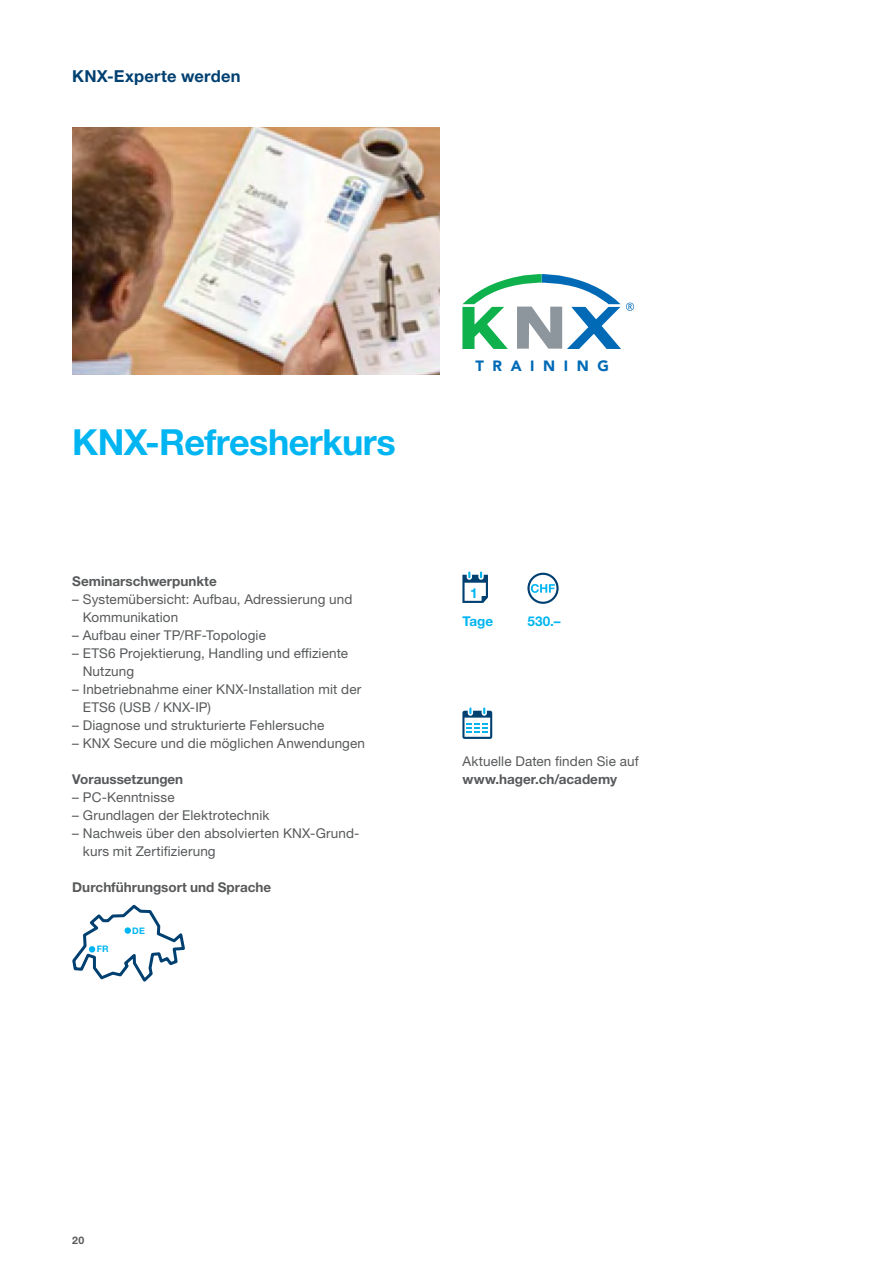
<style>
.page{position:relative;width:893px;height:1263px;background:#fff}
.page>*{position:absolute;margin:0;border:0;box-sizing:border-box;transform-origin:0 0}
.t1{font:700 36px "Helvetica Neue LTW1 G";letter-spacing:-.015em;color:#00b5f1}
.t2{font:700 16.5px "Helvetica Neue LTW1 G";letter-spacing:.01em;color:#004071}
.t3{font:900 14.85px "Avenir";letter-spacing:.58em;color:#006ab6}
.t4{font:700 13.8px "Helvetica Neue LTW1 G";color:#00b5f1}
.t5{font:13.5px/18px "Helvetica Neue LTW1 G";letter-spacing:.01em;color:#57595b}
.t6{font:700 13.5px "Helvetica Neue LTW1 G";color:#57595b}
.t7{font:700 13.5px "Helvetica Neue LTW1 G";color:#00b5f1}
.t8{font:700 10.5px "Helvetica Neue LTW1 G";color:#57595b}
.t9{font:700 9px "Helvetica Neue LTW1 G";color:#00b5f1}
</style>
<div class="page">
<svg style="left:462px;top:274px;width:172px;height:75px"></svg>
<svg style="left:527px;top:573px;width:32px;height:31px"></svg>
<svg style="left:462px;top:707px;width:30px;height:32px"></svg>
<svg style="left:462px;top:571px;width:26px;height:32px"></svg>
<svg style="left:72px;top:904px;width:113px;height:78px"></svg>
<img style="left:72px;top:128px;width:367px;height:246px">
<p class="t2" style="left:72px;top:65px;width:170px">KNX-Experte werden</p>
<h1 class="t1" style="left:72px;top:420px;width:325px">KNX-Refresherkurs</h1>
<p class="t6" style="left:72px;top:572px;width:146px">Seminarschwerpunkte</p>
<p class="t5" style="left:83px;top:590px;width:271px;text-indent:-11px">– Systemübersicht: Aufbau, Adressierung und<br>Kommunikation</p>
<p class="t5" style="left:72px;top:626px;width:195px">– Aufbau einer TP/RF-Topologie</p>
<p class="t5" style="left:83px;top:644px;width:267px;text-indent:-11px">– ETS6 Projektierung, Handling und effiziente<br>Nutzung</p>
<p class="t5" style="left:83px;top:680px;width:280px;text-indent:-11px">– Inbetriebnahme einer KNX-Installation mit der<br>ETS6 (USB / KNX-IP)</p>
<p class="t5" style="left:72px;top:716px;width:254px">– Diagnose und strukturierte Fehlersuche</p>
<p class="t5" style="left:72px;top:734px;width:294px">– KNX Secure und die möglichen Anwendungen</p>
<p class="t6" style="left:72px;top:770px;width:113px">Voraussetzungen</p>
<p class="t5" style="left:72px;top:788px;width:104px">– PC-Kenntnisse</p>
<p class="t5" style="left:72px;top:806px;width:199px">– Grundlagen der Elektrotechnik</p>
<p class="t5" style="left:83px;top:824px;width:278px;text-indent:-11px">– Nachweis über den absolvierten KNX-Grund&shy;kurs mit Zertifizierung</p>
<p class="t6" style="left:72px;top:878px;width:201px">Durchführungsort und Sprache</p>
<p class="t9" style="left:97px;top:943px;width:13px">FR</p>
<p class="t9" style="left:132px;top:925px;width:14px">DE</p>
<p class="t3" style="left:476px;top:356px;width:135px">TRAINING</p>
<p class="t4" style="left:470px;top:584px;width:9px">1</p>
<p class="t7" style="left:462px;top:613px;width:32px">Tage</p>
<p class="t7" style="left:527px;top:613px;width:35px">530.–</p>
<p class="t5" style="left:462px;top:752px;width:178px">Aktuelle Daten finden Sie auf</p>
<p class="t6" style="left:462px;top:770px;width:156px">www.hager.ch/academy</p>
<p class="t8" style="left:72px;top:1233px;width:14px">20</p>
</div>
